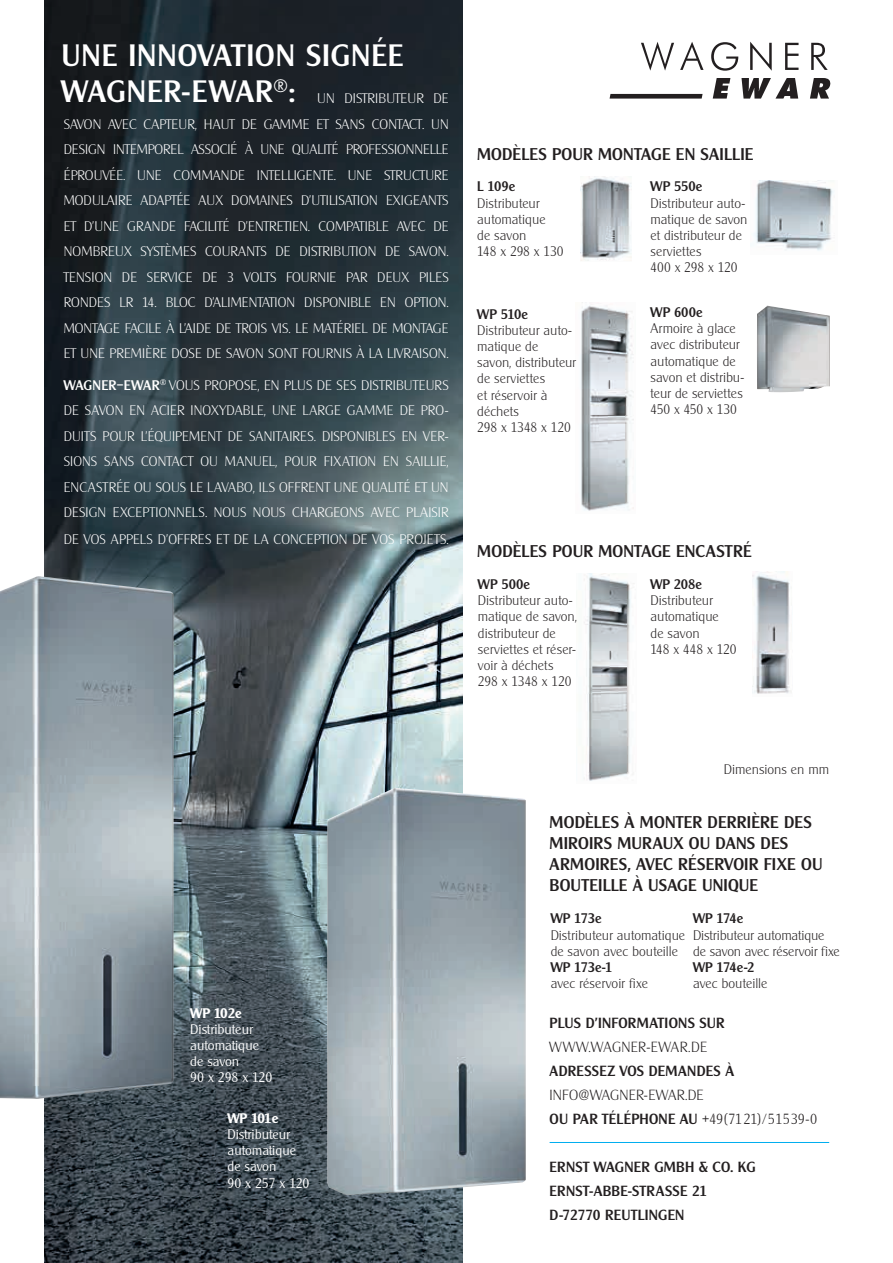
<style>
.page{position:relative;width:893px;height:1263px;background:#fff}
.page>*{position:absolute;margin:0;border:0;box-sizing:border-box;transform-origin:0 0}
.t1{font:500 30px/36px "Cleargothic";letter-spacing:.03em;color:#fff}
.t2{font:500 16.5px/21px "Cleargothic";letter-spacing:.015em;color:#231f20}
.t3{font:500 14.25px/24px "Cleargothic";letter-spacing:.015em;color:#231f20}
.t4{font:200 14.25px/24px "Cleargothic";letter-spacing:.01em;color:#231f20}
.t5{font:200 13.5px/25.5px "Cleargothic";letter-spacing:.015em;color:#fff;text-align:justify}
.t6{font:200 13.5px/16.2px "Cleargothic";color:#231f20}
.t7{font:300 13.5px/16.2px "Cleargothic";color:#fff}
.t8{font:500 13.5px "Cleargothic";color:#231f20}
.t9{font:600 13.5px "Cleargothic";color:#fff}
.s1{font-weight:500}
</style>
<div class="page">
<img style="left:45px;top:0;width:417px;height:1263px">
<img style="left:580px;top:176px;width:52px;height:85px">
<img style="left:581px;top:305px;width:53px;height:206px">
<svg style="left:713px;top:78px;width:117px;height:21px"></svg>
<svg style="left:641px;top:42px;width:187px;height:29px"></svg>
<svg style="left:610px;top:94px;width:93px;height:5px"></svg>
<img style="left:754px;top:181px;width:80px;height:70px">
<img style="left:757px;top:306px;width:73px;height:86px">
<img style="left:584px;top:573px;width:50px;height:208px">
<img style="left:753px;top:572px;width:39px;height:122px">
<img style="left:0;top:576px;width:174px;height:523px">
<img style="left:327px;top:788px;width:199px;height:407px">
<hr style="left:550px;top:1142px;width:279px;height:1px;background:#00aeef">
<h1 class="t1" style="left:62px;top:38px;width:343px">UNE INNOVATION SIGNÉE<br>WAGNER-EWAR<sup>®</sup>:</h1>
<p class="t5" style="left:64px;top:86px;width:386px;text-indent:253px">UN DISTRIBUTEUR DE SAVON AVEC CAPTEUR, HAUT DE GAMME ET SANS CONTACT. UN DESIGN INTEMPOREL ASSOCIÉ À UNE QUALITÉ PROFESSIONNELLE ÉPROUVÉE. UNE COMMANDE INTELLIGENTE. UNE STRUCTURE MODULAIRE ADAPTÉE AUX DOMAINES D’UTILISATION EXIGEANTS ET D’UNE GRANDE FACILITÉ D’ENTRETIEN. COMPATIBLE AVEC DE NOMBREUX SYSTÈMES COURANTS DE DISTRIBUTION DE SAVON.<br>TENSION DE SERVICE DE 3 VOLTS FOURNIE PAR DEUX PILES RONDES LR 14. BLOC D’ALIMENTATION DISPONIBLE EN OPTION.<br>MONTAGE FACILE À L’AIDE DE TROIS VIS. LE MATÉRIEL DE MONTAGE ET UNE PREMIÈRE DOSE DE SAVON SONT FOURNIS À LA LIVRAISON.</p>
<p class="t5" style="left:64px;top:372px;width:386px"><span class="s1">WAGNER–EWAR</span><sup>®</sup> VOUS PROPOSE, EN PLUS DE SES DISTRIBUTEURS DE SAVON EN ACIER INOXYDABLE, UNE LARGE GAMME DE PRO-DUITS POUR L’ÉQUIPEMENT DE SANITAIRES. DISPONIBLES EN VER-SIONS SANS CONTACT OU MANUEL, POUR FIXATION EN SAILLIE, ENCASTRÉE OU SOUS LE LAVABO, ILS OFFRENT UNE QUALITÉ ET UN DESIGN EXCEPTIONNELS. NOUS NOUS CHARGEONS AVEC PLAISIR</p>
<p class="t5" style="left:64px;top:527px;width:386px">DE VOS APPELS D’OFFRES ET DE LA CONCEPTION DE VOS PROJETS.</p>
<p class="t2" style="left:477px;top:143px;width:278px">MODÈLES POUR MONTAGE EN SAILLIE</p>
<p class="t8" style="left:477px;top:179px;width:40px">L 109e</p>
<p class="t6" style="left:477px;top:195px;width:88px">Distributeur automatique<br>de savon<br>148 x 298 x 130</p>
<p class="t8" style="left:477px;top:306px;width:52px">WP 510e</p>
<p class="t6" style="left:477px;top:322px;width:100px">Distributeur auto&shy;matique de<br>savon, distributeur de serviettes<br>et réservoir à déchets<br>298 x 1348 x 120</p>
<p class="t8" style="left:651px;top:179px;width:53px">WP 550e</p>
<p class="t6" style="left:651px;top:195px;width:98px">Distributeur auto&shy;matique de savon et distributeur de serviettes<br>400 x 298 x 120</p>
<p class="t8" style="left:651px;top:304px;width:54px">WP 600e</p>
<p class="t6" style="left:651px;top:320px;width:95px">Armoire à glace avec distributeur automatique de savon et distribu&shy;teur de serviettes<br>450 x 450 x 130</p>
<p class="t2" style="left:477px;top:541px;width:276px">MODÈLES POUR MONTAGE ENCASTRÉ</p>
<p class="t8" style="left:651px;top:576px;width:53px">WP 208e</p>
<p class="t6" style="left:651px;top:592px;width:87px">Distributeur automatique<br>de savon<br>148 x 448 x 120</p>
<p class="t8" style="left:478px;top:576px;width:54px">WP 500e</p>
<p class="t6" style="left:478px;top:592px;width:100px">Distributeur auto&shy;matique de savon, distributeur de serviettes et réser&shy;voir à déchets<br>298 x 1348 x 120</p>
<p class="t9" style="left:190px;top:1004px;width:53px">WP 102e</p>
<p class="t7" style="left:190px;top:1021px;width:84px">Distributeur automatique de savon<br>90 x 298 x 120</p>
<p class="t9" style="left:227px;top:1110px;width:52px">WP 101e</p>
<p class="t7" style="left:227px;top:1126px;width:84px">Distributeur automatique de savon<br>90 x 257 x 120</p>
<p class="t6" style="left:724px;top:761px;width:107px">Dimensions en mm</p>
<p class="t2" style="left:550px;top:811px;width:274px">MODÈLES À MONTER DERRIÈRE DES<br>MIROIRS MURAUX OU DANS DES<br>ARMOIRES, AVEC RÉSERVOIR FIXE OU<br>BOUTEILLE À USAGE UNIQUE</p>
<p class="t8" style="left:551px;top:910px;width:53px">WP 173e</p>
<p class="t6" style="left:551px;top:926px;width:136px">Distributeur automatique de savon avec bouteille</p>
<p class="t8" style="left:551px;top:959px;width:63px">WP 173e-1</p>
<p class="t6" style="left:551px;top:975px;width:99px">avec réservoir f ixe</p>
<p class="t8" style="left:693px;top:910px;width:52px">WP 174e</p>
<p class="t6" style="left:693px;top:926px;width:148px">Distributeur automatique de savon avec réservoir f ixe</p>
<p class="t8" style="left:693px;top:959px;width:63px">WP 174e-2</p>
<p class="t6" style="left:693px;top:975px;width:76px">avec bouteille</p>
<p class="t3" style="left:550px;top:1010px;width:176px">PLUS D’INFORMATIONS SUR</p>
<p class="t4" style="left:550px;top:1034px;width:159px">WWW.WAGNER-EWAR.DE</p>
<p class="t3" style="left:550px;top:1058px;width:186px">ADRESSEZ VOS DEMANDES À</p>
<p class="t4" style="left:550px;top:1082px;width:269px">INFO@WAGNER-EWAR.DE<br><span class="s1">OU PAR TÉLÉPHONE AU</span> +49(7121)/51539-0</p>
<p class="t3" style="left:550px;top:1154px;width:208px">ERNST WAGNER GMBH &amp; CO. KG<br>ERNST-ABBE-STRASSE 21<br>D-72770 REUTLINGEN</p>
</div>
